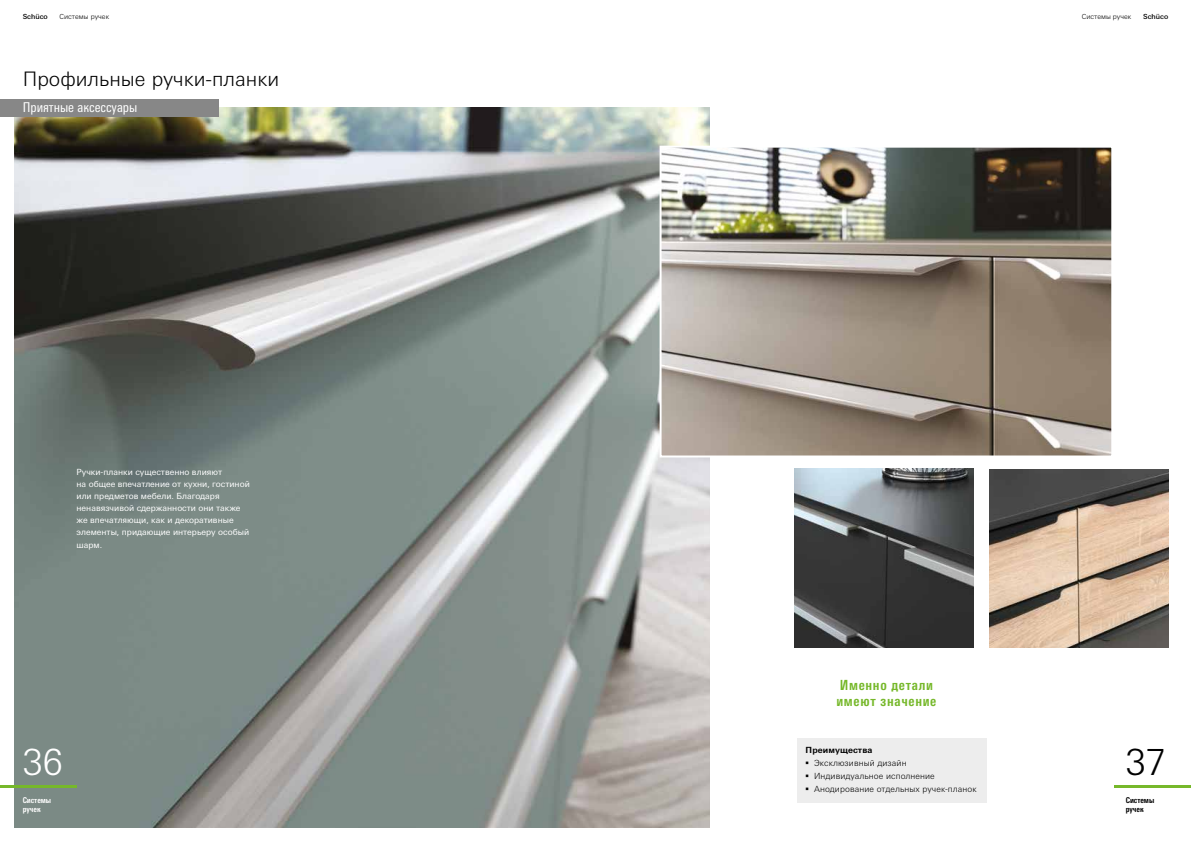
<style>
.page{position:relative;width:1191px;height:842px;background:#fff}
.page>*{position:absolute;margin:0;border:0;box-sizing:border-box;transform-origin:0 0}
.t1{font:300 36px "Univers For Schueco 330";color:#fff}
.t2{font:300 36px "Univers For Schueco 330";color:#000}
.t3{font:300 20px "Univers For Schueco 330";color:#000}
.t4{font:14px/16px "Univers For Schueco 620 Cd Bd";letter-spacing:.05em;color:#76b82a}
.t5{font:13.5px "Univers For Schueco 420 Cd Rg";color:#fff}
.t6{font:8.5px/12px "Univers For Schueco 430 Reg";color:#fff}
.t7{font:300 8.5px "Univers For Schueco 330";letter-spacing:.01em;color:#000}
.t8{font:700 8.5px "Univers For Schueco 630";letter-spacing:.01em;color:#000}
.t9{font:8px/9px "Univers For Schueco 620 Cd Bd";color:#000}
.t10{font:8px/9px "Univers For Schueco 620 Cd Bd";color:#fff}
.t11{font:300 7px "Univers For Schueco 330";color:#000}
.t12{font:7px "Univers For Schueco 530 Med";color:#000}
.s1{font-family:"Minion Pro";font-weight:700;font-stretch:condensed}
</style>
<div class="page">
<img style="left:14px;top:108px;width:696px;height:720px">
<img style="left:795px;top:469px;width:178px;height:178px">
<img style="left:662px;top:149px;width:448px;height:305px">
<div style="left:659px;top:146px;width:454px;height:311px;border:2px solid #fff"></div>
<img style="left:989px;top:469px;width:179px;height:179px">
<hr style="left:1114px;top:785px;width:77px;height:2px;background:#76b82a">
<hr style="left:0;top:785px;width:77px;height:2px;background:#76b82a">
<div style="left:0;top:99px;width:218px;height:17px;background:#878787"></div>
<div style="left:797px;top:738px;width:189px;height:64px;background:#ededed"></div>
<p class="t12" style="left:23px;top:13px;width:27px">Schüco</p>
<p class="t11" style="left:60px;top:13px;width:51px">Системы ручек</p>
<p class="t11" style="left:1081px;top:13px;width:51px">Системы ручек</p>
<p class="t12" style="left:1143px;top:13px;width:27px">Schüco</p>
<h2 class="t3" style="left:23px;top:67px;width:258px">Профильные ручки-планки</h2>
<h3 class="t5" style="left:23px;top:100px;width:116px">Приятные аксессуары</h3>
<p class="t6" style="left:77px;top:467px;width:175px">Ручки-планки существенно влияют<br>на общее впечатление от кухни, гостиной или предметов мебели. Благодаря ненавязчивой сдержанности они также же впечатляющи, как и декоративные элементы, придающие интерьеру особый шарм.</p>
<h3 class="t4" style="left:836px;top:677px;width:101px">Именно детали имеют значение</h3>
<p class="t8" style="left:805px;top:745px;width:68px">Преимущества</p>
<p class="t7" style="left:805px;top:758px;width:102px"><span class="s1">■</span> Эксклюзивный дизайн</p>
<p class="t7" style="left:805px;top:771px;width:131px"><span class="s1">■</span> Индивидуальное исполнение</p>
<p class="t7" style="left:805px;top:784px;width:173px"><span class="s1">■</span> Анодирование отдельных ручек-планок</p>
<h1 class="t1" style="left:23px;top:742px;width:42px">36</h1>
<h1 class="t2" style="left:1125px;top:742px;width:42px">37</h1>
<p class="t9" style="left:1125px;top:795px;width:30px">Системы ручек</p>
<p class="t10" style="left:23px;top:795px;width:30px">Системы ручек</p>
</div>
